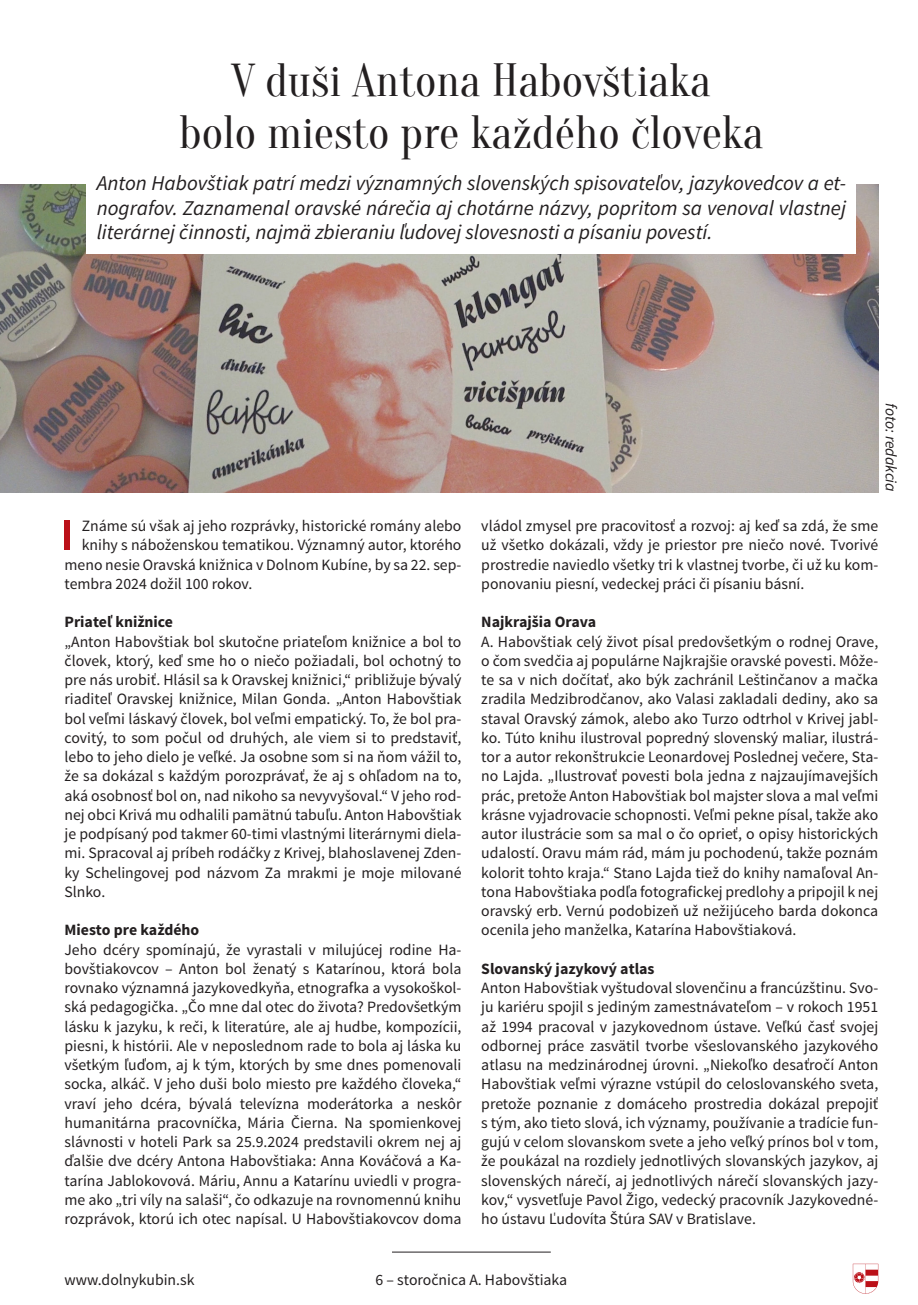
<style>
.page{position:relative;width:918px;height:1305px;background:#fff}
.page>*{position:absolute;margin:0;border:0;box-sizing:border-box;transform-origin:0 0}
.veľký_nadpis__bttm{font:45.5px/52.5px "Oranienbaum";color:#231f20;text-align:center}
.prvý_odstavec_s_inic{font:45.5px "Source Sans Pro";color:#bb1018;scale:1.4 1}
.veľký_perex{font:italic 21px/24.5px "Source Sans Pro";color:#231f20;text-align:justify}
.prvý_odstavec_s_inic-2{font:15.75px/19.2px "Source Sans Pro";color:#231f20;text-align:justify}
.podnadpis{font:700 15.75px "Source Sans Pro";color:#231f20}
.foto_a_popis_foto{font:italic 15.75px "Source Sans Pro";color:#231f20}
</style>
<div class="page">
<hr style="left:392px;top:1251px;width:159px;height:1px;background:#231f20">
<svg style="left:853px;top:1263px;width:25px;height:30px"></svg>
<img style="left:0;top:184px;width:878px;height:308px">
<div style="left:87px;top:164px;width:769px;height:90px;background:#fff"></div>
<p class="veľký_nadpis__bttm" style="left:179px;top:55px;width:587px">V duši Antona Habovštiaka<br>bolo miesto pre každého človeka</p>
<p class="veľký_perex" style="left:97px;top:171px;width:751px">Anton Habovštiak patrí medzi významných slovenských spisovateľov, jazykovedcov a et&shy;nografov. Zaznamenal oravské nárečia aj chotárne názvy, popritom sa venoval vlastnej literárnej činnosti, najmä zbieraniu ľudovej slovesnosti a písaniu povestí.</p>
<p class="foto_a_popis_foto" style="left:900px;top:403px;width:90px;rotate:90deg">foto: redakcia</p>
<p class="prvý_odstavec_s_inic" style="left:59px;top:507px;width:13px">I</p>
<p class="prvý_odstavec_s_inic-2" style="left:82px;top:516px;width:381px">Známe sú však aj jeho rozprávky, historické romány alebo</p>
<p class="prvý_odstavec_s_inic-2" style="left:82px;top:536px;width:381px">knihy s náboženskou tematikou. Významný autor, ktorého</p>
<p class="prvý_odstavec_s_inic-2" style="left:64px;top:555px;width:398px">meno nesie Oravská knižnica v Dolnom Kubíne, by sa 22. sep-</p>
<p class="prvý_odstavec_s_inic-2" style="left:64px;top:574px;width:189px">tembra 2024 dožil 100 rokov.</p>
<p class="podnadpis" style="left:64px;top:612px;width:110px">Priateľ knižnice</p>
<p class="prvý_odstavec_s_inic-2" style="left:64px;top:632px;width:398px">„Anton Habovštiak bol skutočne priateľom knižnice a bol to človek, ktorý, keď sme ho o niečo požiadali, bol ochotný to pre nás urobiť. Hlásil sa k Oravskej knižnici,“ približuje bývalý riaditeľ Oravskej knižnice, Milan Gonda. „Anton Habovštiak bol veľmi láskavý človek, bol veľmi empatický. To, že bol pra&shy;covitý, to som počul od druhých, ale viem si to predstaviť, lebo to jeho dielo je veľké. Ja osobne som si na ňom vážil to, že sa dokázal s každým porozprávať, že aj s ohľadom na to, aká osobnosť bol on, nad nikoho sa nevyvyšoval.“ V jeho rod&shy;nej obci Krivá mu odhalili pamätnú tabuľu. Anton Habovštiak je podpísaný pod takmer 60-timi vlastnými literárnymi diela&shy;mi. Spracoval aj príbeh rodáčky z Krivej, blahoslavenej Zden&shy;ky Schelingovej pod názvom Za mrakmi je moje milované Slnko.</p>
<p class="podnadpis" style="left:64px;top:920px;width:136px">Miesto pre každého</p>
<p class="prvý_odstavec_s_inic-2" style="left:64px;top:940px;width:398px">Jeho dcéry spomínajú, že vyrastali v milujúcej rodine Ha&shy;bovštiakovcov – Anton bol ženatý s Katarínou, ktorá bola rovnako významná jazykovedkyňa, etnografka a vysokoškol&shy;ská pedagogička. „Čo mne dal otec do života? Predovšetkým lásku k jazyku, k reči, k literatúre, ale aj hudbe, kompozícii, piesni, k histórii. Ale v neposlednom rade to bola aj láska ku všetkým ľuďom, aj k tým, ktorých by sme dnes pomenovali socka, alkáč. V jeho duši bolo miesto pre každého človeka,“ vraví jeho dcéra, bývalá televízna moderátorka a neskôr humanitárna pracovníčka, Mária Čierna. Na spomienkovej slávnosti v hoteli Park sa 25.9.2024 predstavili okrem nej aj ďalšie dve dcéry Antona Habovštiaka: Anna Kováčová a Ka&shy;tarína Jablokovová. Máriu, Annu a Katarínu uviedli v progra&shy;me ako „tri víly na salaši“, čo odkazuje na rovnomennú knihu rozprávok, ktorú ich otec napísal. U Habovštiakovcov doma</p>
<p class="prvý_odstavec_s_inic-2" style="left:481px;top:516px;width:398px">vládol zmysel pre pracovitosť a rozvoj: aj keď sa zdá, že sme už všetko dokázali, vždy je priestor pre niečo nové. Tvorivé prostredie naviedlo všetky tri k vlastnej tvorbe, či už ku kom&shy;ponovaniu piesní, vedeckej práci či písaniu básní.</p>
<p class="podnadpis" style="left:481px;top:612px;width:116px">Najkrajšia Orava</p>
<p class="prvý_odstavec_s_inic-2" style="left:481px;top:632px;width:398px">A. Habovštiak celý život písal predovšetkým o rodnej Orave, o čom svedčia aj populárne Najkrajšie oravské povesti. Môže&shy;te sa v nich dočítať, ako býk zachránil Leštinčanov a mačka zradila Medzibrodčanov, ako Valasi zakladali dediny, ako sa staval Oravský zámok, alebo ako Turzo odtrhol v Krivej jabl&shy;ko. Túto knihu ilustroval popredný slovenský maliar, ilustrá&shy;tor a autor rekonštrukcie Leonardovej Poslednej večere, Sta&shy;no Lajda. „Ilustrovať povesti bola jedna z najzaujímavejších prác, pretože Anton Habovštiak bol majster slova a mal veľmi krásne vyjadrovacie schopnosti. Veľmi pekne písal, takže ako autor ilustrácie som sa mal o čo oprieť, o opisy historických udalostí. Oravu mám rád, mám ju pochodenú, takže poznám kolorit tohto kraja.“ Stano Lajda tiež do knihy namaľoval An&shy;tona Habovštiaka podľa fotografickej predlohy a pripojil k nej oravský erb. Vernú podobizeň už nežijúceho barda dokonca ocenila jeho manželka, Katarína Habovštiaková.</p>
<p class="podnadpis" style="left:481px;top:958px;width:175px">Slovanský jazykový atlas</p>
<p class="prvý_odstavec_s_inic-2" style="left:481px;top:978px;width:398px">Anton Habovštiak vyštudoval slovenčinu a francúzštinu. Svo&shy;ju kariéru spojil s jediným zamestnávateľom – v rokoch 1951 až 1994 pracoval v jazykovednom ústave. Veľkú časť svojej odbornej práce zasvätil tvorbe všeslovanského jazykového atlasu na medzinárodnej úrovni. „Niekoľko desaťročí Anton Habovštiak veľmi výrazne vstúpil do celoslovanského sveta, pretože poznanie z domáceho prostredia dokázal prepojiť s tým, ako tieto slová, ich významy, používanie a tradície fun&shy;gujú v celom slovanskom svete a jeho veľký prínos bol v tom, že poukázal na rozdiely jednotlivých slovanských jazykov, aj slovenských nárečí, aj jednotlivých nárečí slovanských jazy&shy;kov,“ vysvetľuje Pavol Žigo, vedecký pracovník Jazykovedné&shy;ho ústavu Ľudovíta Štúra SAV v Bratislave.</p>
<p class="prvý_odstavec_s_inic-2" style="left:64px;top:1270px;width:132px">www.dolnykubin.sk</p>
<p class="prvý_odstavec_s_inic-2" style="left:375px;top:1270px;width:193px">6 – storočnica A. Habovštiaka</p>
</div>
